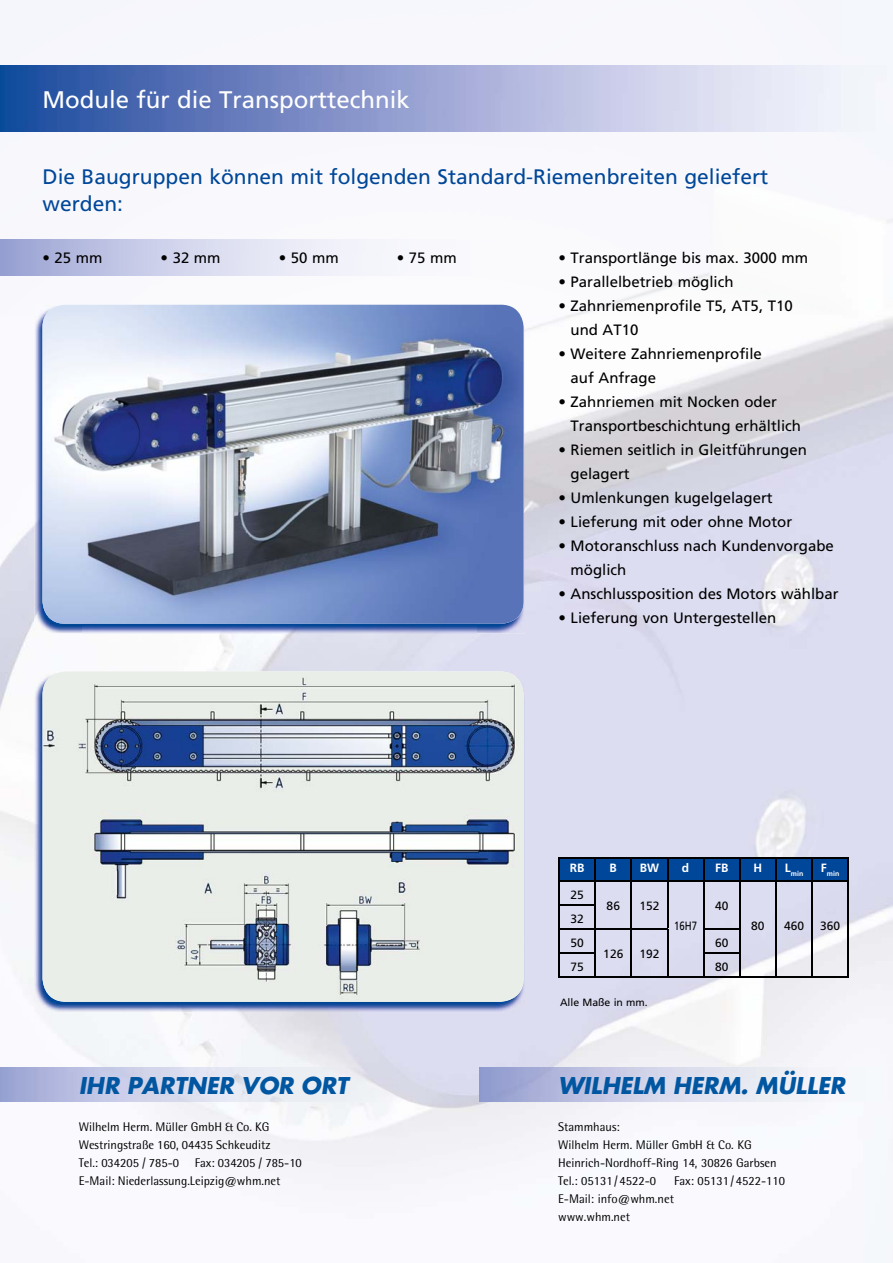
<style>
.page{position:relative;width:893px;height:1263px;background:#fff}
.page>*{position:absolute;margin:0;border:0;box-sizing:border-box;transform-origin:0 0}
.t1{font:24px "Frutiger";color:#fff}
.t2{font:italic 700 22.5px "Futura";color:#0056a0}
.t3{font:21px/27px "Frutiger";color:#004799}
.t4{font:15px/24px "Frutiger";color:#000}
.t5{font:12.6px/18px "Rotis Semi Sans";color:#000}
.t6{font:12px/24px "Frutiger";color:#000}
.t7{font:700 12px "Frutiger";color:#fff}
.t8{font:12px "Frutiger";color:#000;scale:.8 1}
.t9{font:10.5px "Frutiger";color:#000}
.t10{font:700 7.05px "Frutiger";color:#fff}
</style>
<div class="page">
<img style="left:840px;top:0;width:53px;height:1263px">
<img style="left:0;top:315px;width:52px;height:787px">
<img style="left:525px;top:684px;width:316px;height:315px">
<img style="left:34px;top:305px;width:49px;height:328px">
<img style="left:476px;top:305px;width:49px;height:328px">
<img style="left:83px;top:624px;width:393px;height:9px">
<img style="left:43px;top:305px;width:481px;height:319px">
<hr style="left:558px;top:881px;width:2px;height:23px;background:#000">
<hr style="left:558px;top:904px;width:38px;height:1px;background:#000">
<hr style="left:558px;top:905px;width:2px;height:23px;background:#000">
<hr style="left:558px;top:928px;width:37px;height:1px;background:#000">
<hr style="left:558px;top:929px;width:2px;height:23px;background:#000">
<hr style="left:558px;top:952px;width:38px;height:1px;background:#000">
<hr style="left:558px;top:953px;width:2px;height:23px;background:#000">
<hr style="left:558px;top:976px;width:37px;height:1px;background:#000">
<hr style="left:595px;top:976px;width:36px;height:1px;background:#000">
<hr style="left:631px;top:976px;width:36px;height:1px;background:#000">
<hr style="left:667px;top:976px;width:37px;height:1px;background:#000">
<hr style="left:704px;top:976px;width:36px;height:1px;background:#000">
<hr style="left:740px;top:976px;width:36px;height:1px;background:#000">
<hr style="left:776px;top:976px;width:36px;height:1px;background:#000">
<hr style="left:812px;top:976px;width:37px;height:1px;background:#000">
<hr style="left:558px;top:858px;width:37px;height:1px;background:#000">
<hr style="left:558px;top:859px;width:2px;height:21px;background:#000">
<svg style="left:560px;top:858px;width:289px;height:118px;background:#a5b1cd"></svg>
<hr style="left:558px;top:880px;width:37px;height:1px;background:#000">
<hr style="left:595px;top:880px;width:36px;height:1px;background:#000">
<hr style="left:631px;top:880px;width:36px;height:1px;background:#000">
<hr style="left:667px;top:880px;width:37px;height:1px;background:#000">
<hr style="left:704px;top:880px;width:36px;height:1px;background:#000">
<hr style="left:740px;top:880px;width:36px;height:1px;background:#000">
<hr style="left:776px;top:880px;width:36px;height:1px;background:#000">
<hr style="left:812px;top:880px;width:37px;height:1px;background:#000">
<img style="left:34px;top:672px;width:491px;height:339px">
<img style="left:43px;top:671px;width:481px;height:331px">
<img style="left:0;top:65px;width:893px;height:67px">
<img style="left:0;top:1067px;width:435px;height:34px">
<img style="left:479px;top:1067px;width:414px;height:34px">
<h1 class="t1" style="left:43px;top:86px;width:369px">Module für die Transporttechnik</h1>
<h3 class="t3" style="left:43px;top:163px;width:727px">Die Baugruppen können mit folgenden Standard-Riemenbreiten geliefert werden:</h3>
<p class="t4" style="left:43px;top:246px;width:62px">• 25 mm</p>
<p class="t4" style="left:161px;top:246px;width:62px">• 32 mm</p>
<p class="t4" style="left:279px;top:246px;width:62px">• 50 mm</p>
<p class="t4" style="left:397px;top:246px;width:62px">• 75 mm</p>
<p class="t4" style="left:558px;top:246px;width:251px">• Transportlänge bis max. 3000 mm</p>
<p class="t4" style="left:558px;top:270px;width:177px">• Parallelbetrieb möglich</p>
<p class="t4" style="left:571px;top:294px;width:224px;text-indent:-12px">• Zahnriemenprofile T5, AT5, T10 und AT10</p>
<p class="t4" style="left:571px;top:342px;width:193px;text-indent:-12px">• Weitere Zahnriemenprofile auf Anfrage</p>
<p class="t4" style="left:571px;top:390px;width:232px;text-indent:-12px">• Zahnriemen mit Nocken oder<br>Transportbeschichtung erhältlich</p>
<p class="t4" style="left:571px;top:438px;width:238px;text-indent:-12px">• Riemen seitlich in Gleitführungen gelagert</p>
<p class="t4" style="left:558px;top:486px;width:216px">• Umlenkungen kugelgelagert</p>
<p class="t4" style="left:558px;top:510px;width:235px">• Lieferung mit oder ohne Motor</p>
<p class="t4" style="left:571px;top:534px;width:265px;text-indent:-12px">• Motoranschluss nach Kundenvorgabe möglich</p>
<p class="t4" style="left:558px;top:582px;width:282px">• Anschlussposition des Motors wählbar</p>
<p class="t4" style="left:558px;top:606px;width:219px">• Lieferung von Untergestellen</p>
<p class="t7" style="left:570px;top:860px;width:16px">RB</p>
<p class="t7" style="left:610px;top:860px;width:9px">B</p>
<p class="t7" style="left:640px;top:860px;width:21px">BW</p>
<p class="t7" style="left:682px;top:860px;width:9px">d</p>
<p class="t7" style="left:715px;top:860px;width:15px">FB</p>
<p class="t7" style="left:754px;top:860px;width:10px">H</p>
<p class="t10" style="left:785px;top:869px;width:20px"><sup>L</sup>min</p>
<p class="t10" style="left:821px;top:869px;width:20px"><sup>F</sup>min</p>
<p class="t6" style="left:570px;top:883px;width:15px">25</p>
<p class="t6" style="left:607px;top:893px;width:15px">86</p>
<p class="t6" style="left:639px;top:893px;width:22px">152</p>
<p class="t8" style="left:674px;top:919px;width:30px">16H7</p>
<p class="t6" style="left:715px;top:893px;width:15px">40</p>
<p class="t6" style="left:570px;top:907px;width:15px">32<br>50</p>
<p class="t6" style="left:751px;top:914px;width:15px">80</p>
<p class="t6" style="left:784px;top:914px;width:22px">460</p>
<p class="t6" style="left:820px;top:914px;width:22px">360</p>
<p class="t6" style="left:715px;top:931px;width:15px">60</p>
<p class="t6" style="left:603px;top:941px;width:22px">126</p>
<p class="t6" style="left:639px;top:941px;width:22px">192</p>
<p class="t6" style="left:570px;top:955px;width:15px">75</p>
<p class="t6" style="left:715px;top:955px;width:15px">80</p>
<p class="t9" style="left:560px;top:997px;width:89px">Alle Maße in mm.</p>
<h2 class="t2" style="left:79px;top:1070px;width:271px">IHR PARTNER VOR ORT</h2>
<h2 class="t2" style="left:558px;top:1070px;width:289px">WILHELM HERM. MÜLLER</h2>
<p class="t5" style="left:79px;top:1117px;width:225px">Wilhelm Herm. Müller GmbH &amp; Co. KG Westringstraße 160, 04435 Schkeuditz<br>Tel.: 034205 / 785-0 Fax: 034205 / 785-10<br>E-Mail: Niederlassung.Leipzig@whm.net</p>
<p class="t5" style="left:558px;top:1117px;width:220px">Stammhaus:<br>Wilhelm Herm. Müller GmbH &amp; Co. KG<br>Heinrich-Nordhoff-Ring 14, 30826 Garbsen<br>Tel.: 05131 / 4522-0</p>
<p class="t5" style="left:674px;top:1171px;width:112px">Fax: 05131 / 4522-110</p>
<p class="t5" style="left:558px;top:1189px;width:117px">E-Mail: info@whm.net www.whm.net</p>
</div>
